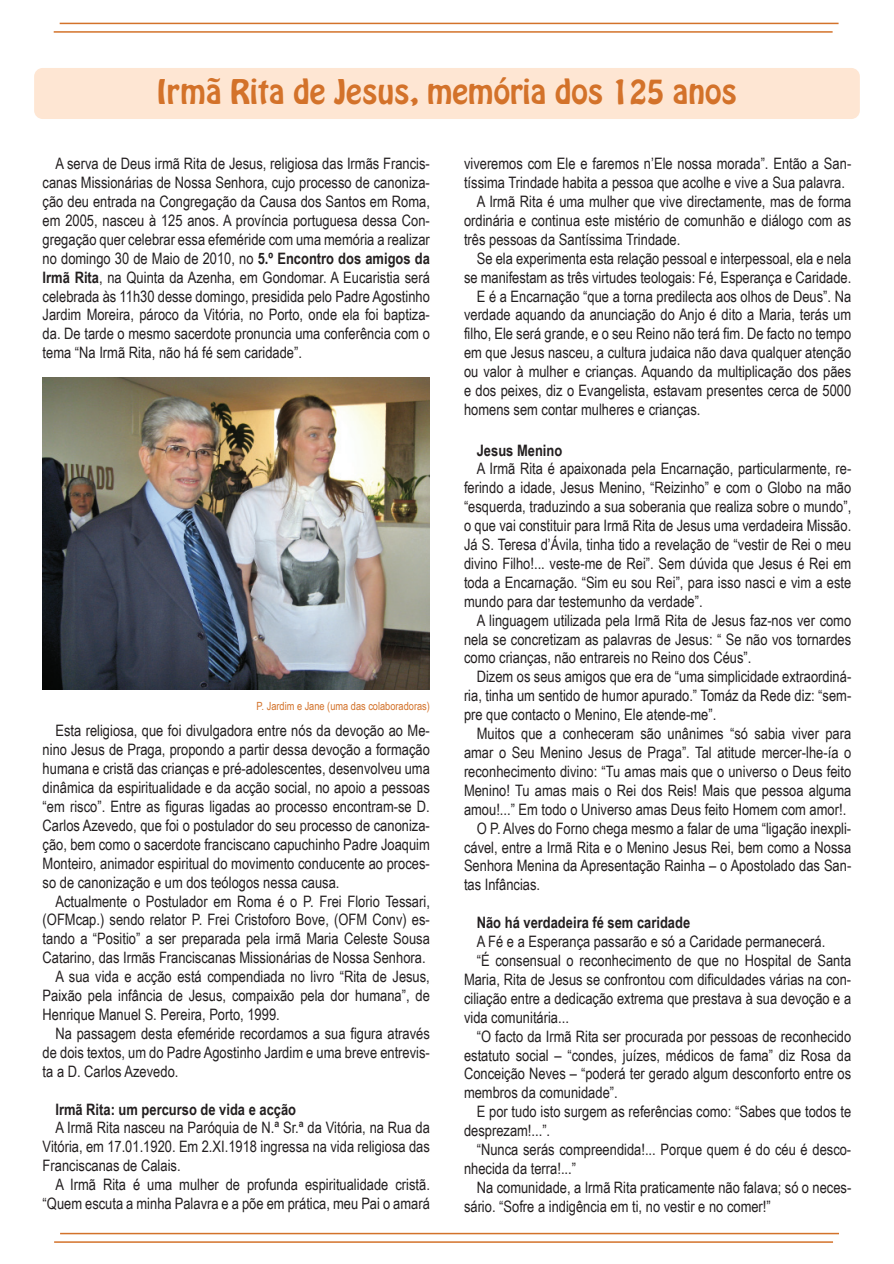
<style>
.page{position:relative;width:894px;height:1264px;background:#fff}
.page>*{position:absolute;margin:0;border:0;box-sizing:border-box;transform-origin:0 0}
.t1{font:30px "Hobo Std";color:#d3722a}
.t2{font:15.75px/18.9px "Arial Narrow";color:#231f20;text-align:justify}
.t3{font:700 15.75px "Arial Narrow";color:#231f20}
.t4{font:11.25px "Arial Narrow";color:#d3722a}
.s1{font-weight:700}
</style>
<div class="page">
<div style="left:34px;top:68px;width:825px;height:51px;background:#fee6d3;border-radius:9px"></div>
<hr style="left:54px;top:31px;width:778px;height:2px;background:#d3722a">
<hr style="left:60px;top:23px;width:778px;height:1px;background:#d3722a">
<hr style="left:54px;top:1241px;width:778px;height:1px;background:#d3722a">
<hr style="left:60px;top:1232px;width:778px;height:2px;background:#d3722a">
<img style="left:43px;top:378px;width:387px;height:311px">
<h1 class="t1" style="left:157px;top:76px;width:581px">Irmã Rita de Jesus, memória dos 125 anos</h1>
<p class="t2" style="left:43px;top:154px;width:388px;text-indent:13px">A serva de Deus irmã Rita de Jesus, religiosa das Irmãs Francis&shy;canas Missionárias de Nossa Senhora, cujo processo de canoniza&shy;ção deu entrada na Congregação da Causa dos Santos em Roma, em 2005, nasceu à 125 anos. A província portuguesa dessa Con&shy;gregação quer celebrar essa efeméride com uma memória a realizar no domingo 30 de Maio de 2010, no <span class="s1">5.º Encontro dos amigos da Irmã Rita</span>, na Quinta da Azenha, em Gondomar. A Eucaristia será celebrada às 11h30 desse domingo, presidida pelo Padre Agostinho Jardim Moreira, pároco da Vitória, no Porto, onde ela foi baptiza&shy;da. De tarde o mesmo sacerdote pronuncia uma conferência com o tema “Na Irmã Rita, não há fé sem caridade”.</p>
<p class="t4" style="left:256px;top:699px;width:175px">P. Jardim e Jane (uma das colaboradoras)</p>
<p class="t2" style="left:43px;top:721px;width:388px;text-indent:13px">Esta religiosa, que foi divulgadora entre nós da devoção ao Me&shy;nino Jesus de Praga, propondo a partir dessa devoção a formação humana e cristã das crianças e pré-adolescentes, desenvolveu uma dinâmica da espiritualidade e da acção social, no apoio a pessoas “em risco”. Entre as figuras ligadas ao processo encontram-se D.<br>Carlos Azevedo, que foi o postulador do seu processo de canoniza&shy;ção, bem como o sacerdote franciscano capuchinho Padre Joaquim Monteiro, animador espiritual do movimento conducente ao proces&shy;so de canonização e um dos teólogos nessa causa.</p>
<p class="t2" style="left:55px;top:891px;width:376px">Actualmente o Postulador em Roma é o P. Frei Florio Tessari,</p>
<p class="t2" style="left:43px;top:910px;width:388px">(OFMcap.) sendo relator P. Frei Cristoforo Bove, (OFM Conv) es-</p>
<p class="t2" style="left:43px;top:929px;width:388px">tando a “Positio” a ser preparada pela irmã Maria Celeste Sousa</p>
<p class="t2" style="left:43px;top:948px;width:384px">Catarino, das Irmãs Franciscanas Missionárias de Nossa Senhora.</p>
<p class="t2" style="left:55px;top:967px;width:376px">A sua vida e acção está compendiada no livro “Rita de Jesus,</p>
<p class="t2" style="left:43px;top:986px;width:388px">Paixão pela infância de Jesus, compaixão pela dor humana”, de</p>
<p class="t2" style="left:43px;top:1004px;width:238px">Henrique Manuel S. Pereira, Porto, 1999.</p>
<p class="t2" style="left:55px;top:1023px;width:376px">Na passagem desta efeméride recordamos a sua figura através</p>
<p class="t2" style="left:43px;top:1042px;width:388px">de dois textos, um do Padre Agostinho Jardim e uma breve entrevis-</p>
<p class="t2" style="left:43px;top:1061px;width:137px">ta a D. Carlos Azevedo.</p>
<p class="t3" style="left:55px;top:1099px;width:242px">Irmã Rita: um percurso de vida e acção</p>
<p class="t2" style="left:43px;top:1118px;width:388px;text-indent:13px">A Irmã Rita nasceu na Paróquia de N.ª Sr.ª da Vitória, na Rua da Vitória, em 17.01.1920. Em 2.XI.1918 ingressa na vida religiosa das Franciscanas de Calais.</p>
<p class="t2" style="left:43px;top:1175px;width:388px;text-align:right">A Irmã Rita é uma mulher de profunda espiritualidade cristã. “Quem escuta a minha Palavra e a põe em prática, meu Pai o amará</p>
<p class="t2" style="left:464px;top:154px;width:388px">viveremos com Ele e faremos n’Ele nossa morada”. Então a San-</p>
<p class="t2" style="left:464px;top:173px;width:382px">tíssima Trindade habita a pessoa que acolhe e vive a Sua palavra.</p>
<p class="t2" style="left:476px;top:192px;width:376px">A Irmã Rita é uma mulher que vive directamente, mas de forma</p>
<p class="t2" style="left:464px;top:211px;width:388px">ordinária e continua este mistério de comunhão e diálogo com as</p>
<p class="t2" style="left:464px;top:230px;width:218px">três pessoas da Santíssima Trindade.</p>
<p class="t2" style="left:476px;top:248px;width:376px">Se ela experimenta esta relação pessoal e interpessoal, ela e nela</p>
<p class="t2" style="left:464px;top:267px;width:388px">se manifestam as três virtudes teologais: Fé, Esperança e Caridade.</p>
<p class="t2" style="left:476px;top:286px;width:376px">E é a Encarnação “que a torna predilecta aos olhos de Deus”. Na</p>
<p class="t2" style="left:464px;top:305px;width:388px">verdade aquando da anunciação do Anjo é dito a Maria, terás um</p>
<p class="t2" style="left:464px;top:324px;width:388px">filho, Ele será grande, e o seu Reino não terá fim. De facto no tempo</p>
<p class="t2" style="left:464px;top:343px;width:388px">em que Jesus nasceu, a cultura judaica não dava qualquer atenção</p>
<p class="t2" style="left:464px;top:362px;width:388px">ou valor à mulher e crianças. Aquando da multiplicação dos pães</p>
<p class="t2" style="left:464px;top:381px;width:388px">e dos peixes, diz o Evangelista, estavam presentes cerca de 5000</p>
<p class="t2" style="left:464px;top:400px;width:238px">homens sem contar mulheres e crianças.</p>
<p class="t3" style="left:476px;top:441px;width:87px">Jesus Menino</p>
<p class="t2" style="left:464px;top:459px;width:388px;text-indent:13px">A Irmã Rita é apaixonada pela Encarnação, particularmente, re&shy;ferindo a idade, Jesus Menino, “Reizinho” e com o Globo na mão “esquerda, traduzindo a sua soberania que realiza sobre o mundo”, o que vai constituir para Irmã Rita de Jesus uma verdadeira Missão.<br>Já S. Teresa d’Ávila, tinha tido a revelação de “vestir de Rei o meu divino Filho!... veste-me de Rei”. Sem dúvida que Jesus é Rei em toda a Encarnação. “Sim eu sou Rei”, para isso nasci e vim a este mundo para dar testemunho da verdade”.</p>
<p class="t2" style="left:464px;top:610px;width:388px;text-indent:13px">A linguagem utilizada pela Irmã Rita de Jesus faz-nos ver como nela se concretizam as palavras de Jesus: “ Se não vos tornardes como crianças, não entrareis no Reino dos Céus”.</p>
<p class="t2" style="left:464px;top:667px;width:388px;text-indent:13px">Dizem os seus amigos que era de “uma simplicidade extraordiná&shy;ria, tinha um sentido de humor apurado.” Tomáz da Rede diz: “sem&shy;pre que contacto o Menino, Ele atende-me”.</p>
<p class="t2" style="left:476px;top:724px;width:376px">Muitos que a conheceram são unânimes “só sabia viver para</p>
<p class="t2" style="left:464px;top:743px;width:388px">amar o Seu Menino Jesus de Praga”. Tal atitude mercer-lhe-ía o</p>
<p class="t2" style="left:464px;top:761px;width:388px">reconhecimento divino: “Tu amas mais que o universo o Deus feito</p>
<p class="t2" style="left:464px;top:780px;width:388px">Menino! Tu amas mais o Rei dos Reis! Mais que pessoa alguma</p>
<p class="t2" style="left:464px;top:799px;width:383px">amou!...” Em todo o Universo amas Deus feito Homem com amor!.</p>
<p class="t2" style="left:476px;top:818px;width:376px">O P. Alves do Forno chega mesmo a falar de uma “ligação inexpli-</p>
<p class="t2" style="left:464px;top:837px;width:388px">cável, entre a Irmã Rita e o Menino Jesus Rei, bem como a Nossa</p>
<p class="t2" style="left:464px;top:856px;width:388px">Senhora Menina da Apresentação Rainha – o Apostolado das San-</p>
<p class="t2" style="left:464px;top:875px;width:78px">tas Infâncias.</p>
<p class="t3" style="left:476px;top:913px;width:215px">Não há verdadeira fé sem caridade</p>
<p class="t2" style="left:476px;top:932px;width:350px">A Fé e a Esperança passarão e só a Caridade permanecerá.</p>
<p class="t2" style="left:476px;top:950px;width:376px">“É consensual o reconhecimento de que no Hospital de Santa</p>
<p class="t2" style="left:464px;top:969px;width:388px">Maria, Rita de Jesus se confrontou com dificuldades várias na con-</p>
<p class="t2" style="left:464px;top:988px;width:388px">ciliação entre a dedicação extrema que prestava à sua devoção e a</p>
<p class="t2" style="left:464px;top:1007px;width:106px">vida comunitária...</p>
<p class="t2" style="left:476px;top:1026px;width:376px">“O facto da Irmã Rita ser procurada por pessoas de reconhecido</p>
<p class="t2" style="left:464px;top:1045px;width:388px">estatuto social – “condes, juízes, médicos de fama” diz Rosa da</p>
<p class="t2" style="left:464px;top:1064px;width:388px">Conceição Neves – “poderá ter gerado algum desconforto entre os</p>
<p class="t2" style="left:464px;top:1083px;width:155px">membros da comunidade”.</p>
<p class="t2" style="left:476px;top:1102px;width:376px">E por tudo isto surgem as referências como: “Sabes que todos te</p>
<p class="t2" style="left:464px;top:1121px;width:88px">desprezam!...”.</p>
<p class="t2" style="left:476px;top:1139px;width:376px">“Nunca serás compreendida!... Porque quem é do céu é desco-</p>
<p class="t2" style="left:464px;top:1158px;width:113px">nhecida da terra!...”</p>
<p class="t2" style="left:476px;top:1177px;width:376px">Na comunidade, a Irmã Rita praticamente não falava; só o neces-</p>
<p class="t2" style="left:464px;top:1196px;width:308px">sário. “Sofre a indigência em ti, no vestir e no comer!”</p>
</div>
